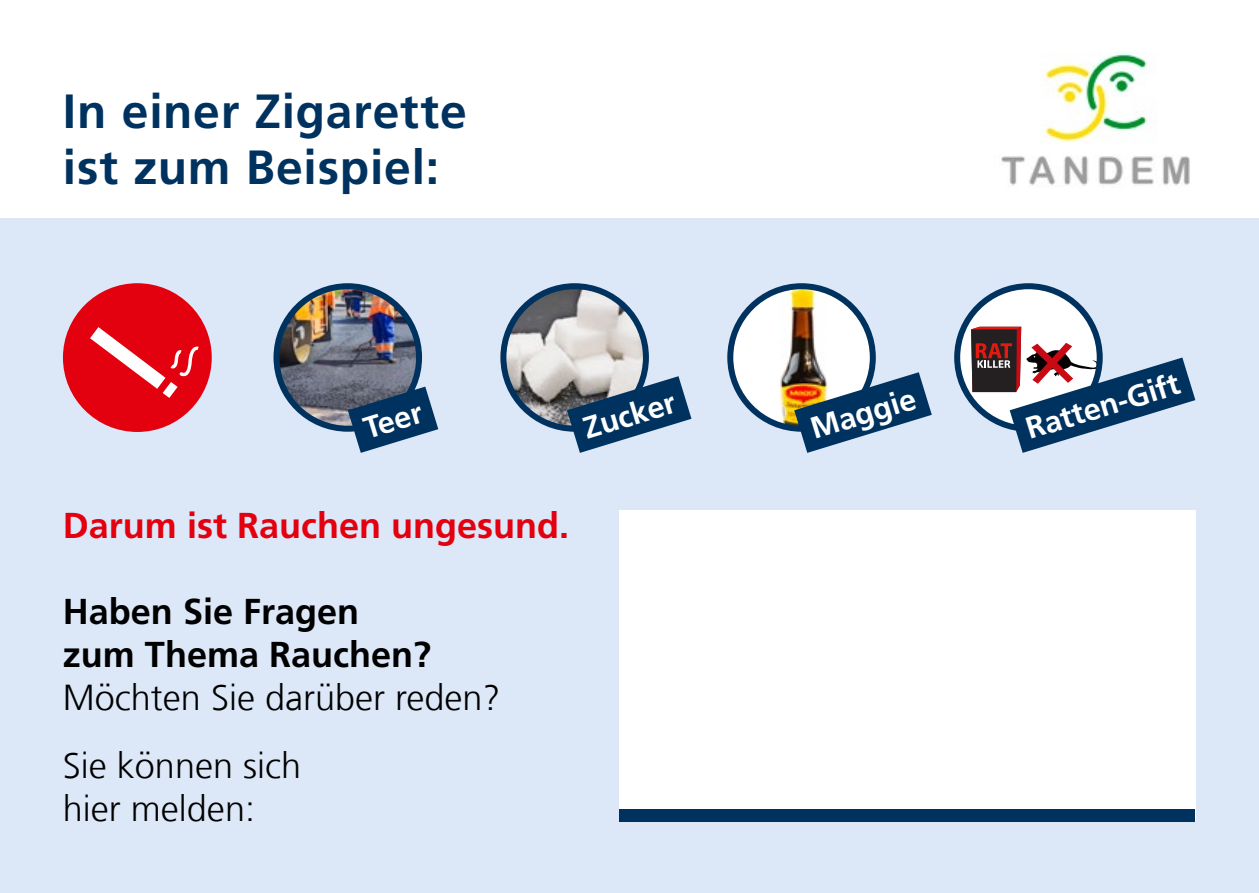
<style>
.page{position:relative;width:1259px;height:893px;background:#fff}
.page>*{position:absolute;margin:0;border:0;box-sizing:border-box;transform-origin:0 0}
.t1{font:700 48px/55.5px "Frutiger LT Com";letter-spacing:.015em;color:#00325f}
.t2{font:300 36px/43.2px "Frutiger LT Com";color:#000}
.t3{font:700 36px/43.2px "Frutiger LT Com";color:#000}
.t4{font:700 36px "Frutiger LT Com";color:#e3000f}
.t5{font:700 30.6px "Frutiger LT Com";color:#fff}
</style>
<div class="page">
<div style="left:0;top:219px;width:1259px;height:674px;background:#dce7f7"></div>
<div style="left:619px;top:510px;width:577px;height:311px;background:#fff"></div>
<img style="left:1001px;top:52px;width:189px;height:134px">
<div style="left:63px;top:283px;width:149px;height:149px;background:#e3000f;border-radius:50%"></div>
<svg style="left:90px;top:327px;width:109px;height:71px"></svg>
<div style="left:619px;top:809px;width:576px;height:12px;background:#00325f"></div>
<img style="left:280px;top:287px;width:139px;height:138px">
<div style="left:273px;top:283px;width:149px;height:149px;border:6px solid #00325f;border-radius:50%"></div>
<svg style="left:348px;top:387px;width:90px;height:66px"></svg>
<svg style="left:957px;top:286px;width:142px;height:143px"></svg>
<div style="left:954px;top:283px;width:148px;height:149px;border:6px solid #00325f;border-radius:50%"></div>
<svg style="left:963px;top:307px;width:232px;height:146px"></svg>
<img style="left:735px;top:286px;width:133px;height:142px">
<div style="left:727px;top:283px;width:149px;height:149px;border:6px solid #00325f;border-radius:50%"></div>
<svg style="left:794px;top:372px;width:138px;height:81px"></svg>
<img style="left:503px;top:286px;width:143px;height:143px;border-radius:71px">
<div style="left:500px;top:283px;width:149px;height:149px;border:6px solid #00325f;border-radius:50%"></div>
<svg style="left:567px;top:376px;width:124px;height:77px"></svg>
<h2 class="t1" style="left:63px;top:84px;width:405px">In einer Zigarette ist zum Beispiel:</h2>
<p class="t5" style="left:360px;top:412px;width:61px;rotate:-17deg">Teer</p>
<p class="t5" style="left:579px;top:412px;width:96px;rotate:-17deg">Zucker</p>
<p class="t5" style="left:806px;top:412px;width:110px;rotate:-17deg">Maggie</p>
<h3 class="t4" style="left:63px;top:504px;width:508px">Darum ist Rauchen ungesund.</h3>
<p class="t3" style="left:63px;top:590px;width:370px">Haben Sie Fragen zum Thema Rauchen?</p>
<p class="t2" style="left:63px;top:676px;width:439px">Möchten Sie darüber reden?</p>
<p class="t2" style="left:63px;top:744px;width:240px">Sie können sich hier melden:</p>
<p class="t5" style="left:1021px;top:412px;width:160px;rotate:-17deg">Ratten-Gift</p>
</div>
